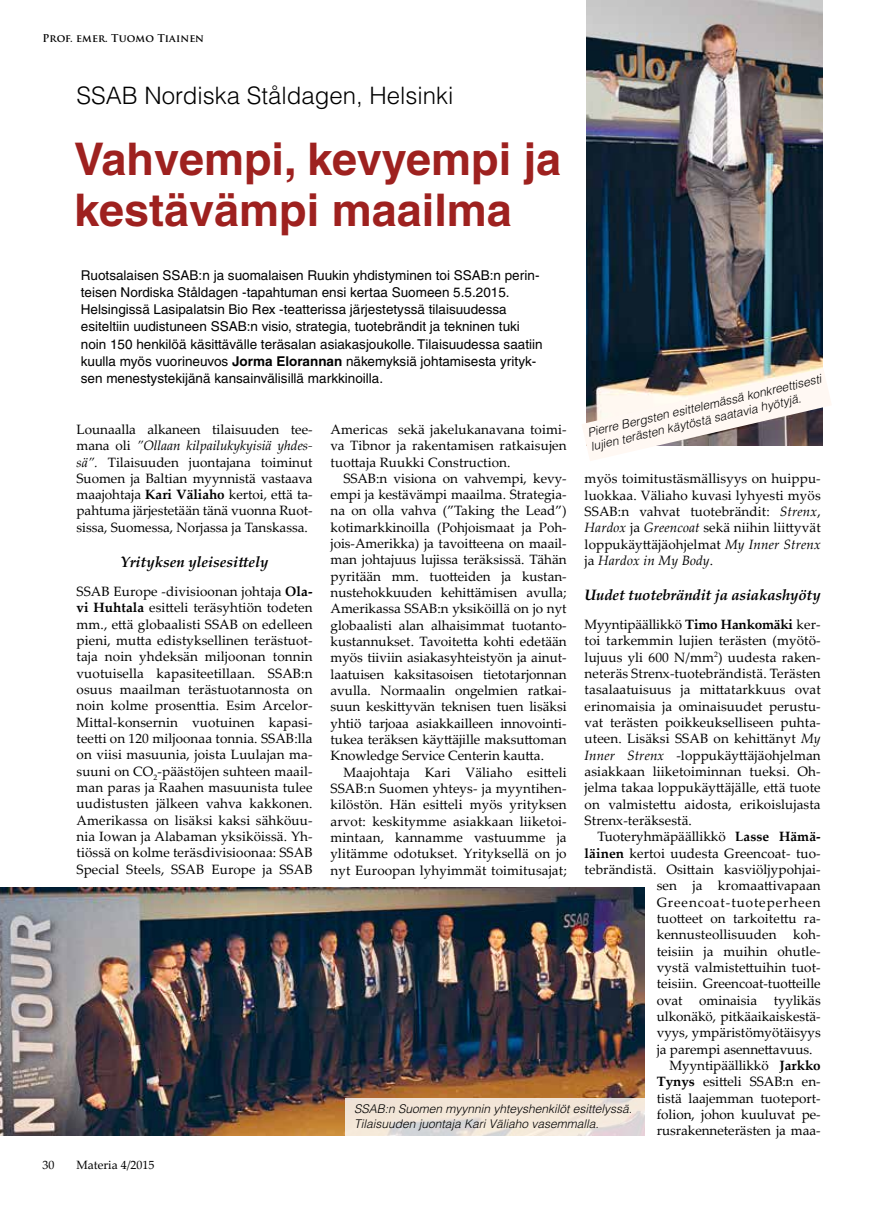
<style>
.page{position:relative;width:893px;height:1221px;background:#fff}
.page>*{position:absolute;margin:0;border:0;box-sizing:border-box;transform-origin:0 0}
.t1{font:700 45px/51px "Helvetica";color:#9e211f}
.t2{font:300 24px "Helvetica";color:#000}
.t3{font:italic 700 15px "Palatino Linotype";letter-spacing:-.01em;color:#000}
.t4{font:13.5px/16.4px "Palatino Linotype";letter-spacing:.005em;color:#000;text-align:justify}
.t5{font:13.5px/17.2px "Helvetica";color:#000}
.t6{font:13.5px "Palatino Linotype";letter-spacing:.07em;color:#000}
.t7{font:italic 300 12px/14.4px "Helvetica";color:#000}
.t8{font:12px "Palatino Linotype";color:#000}
.t9{font:700 10.5px "Trajan Pro";letter-spacing:.01em;color:#000}
.s1{font-weight:700}
.s2{font-style:italic}
</style>
<div class="page">
<img style="left:0;top:887px;width:644px;height:248px">
<svg style="left:345px;top:1098px;width:300px;height:38px;background:#ede3d8"></svg>
<img style="left:587px;top:0;width:236px;height:368px">
<svg style="left:582px;top:368px;width:249px;height:93px"></svg>
<p class="t9" style="left:43px;top:32px;width:163px">Prof. emer. Tuomo Tiainen</p>
<h2 class="t2" style="left:77px;top:81px;width:378px">SSAB Nordiska Ståldagen, Helsinki</h2>
<h1 class="t1" style="left:74px;top:133px;width:489px">Vahvempi, kevyempi ja kestävämpi maailma</h1>
<p class="t5" style="left:81px;top:266px;width:463px">Ruotsalaisen SSAB:n ja suomalaisen Ruukin yhdistyminen toi SSAB:n perin&shy;teisen Nordiska Ståldagen -tapahtuman ensi kertaa Suomeen 5.5.2015.<br>Helsingissä Lasipalatsin Bio Rex -teatterissa järjestetyssä tilaisuudessa esiteltiin uudistuneen SSAB:n visio, strategia, tuotebrändit ja tekninen tuki noin 150 henkilöä käsittävälle teräsalan asiakasjoukolle. Tilaisuudessa saatiin kuulla myös vuorineuvos <span class="s1">Jorma Elorannan</span> näkemyksiä johtamisesta yrityk&shy;sen menestystekijänä kansainvälisillä markkinoilla.</p>
<p class="t7" style="left:586px;top:425px;width:241px;rotate:-13deg">Pierre Bergsten esittelemässä konkreettisesti lujien terästen käytöstä saatavia hyötyjä.</p>
<p class="t4" style="left:331px;top:420px;width:238px">Americas sekä jakelukanavana toimi&shy;va Tibnor ja rakentamisen ratkaisujen tuottaja Ruukki Construction.</p>
<p class="t4" style="left:331px;top:469px;width:238px;text-indent:13px">SSAB:n visiona on vahvempi, kevy&shy;empi ja kestävämpi maailma. Strategia&shy;na on olla vahva (”Taking the Lead”) kotimarkkinoilla (Pohjoismaat ja Poh&shy;jois-Amerikka) ja tavoitteena on maail&shy;man johtajuus lujissa teräksissä. Tähän pyritään mm. tuotteiden ja kustan&shy;nustehokkuuden kehittämisen avulla; Amerikassa SSAB:n yksiköillä on jo nyt globaalisti alan alhaisimmat tuotanto&shy;kustannukset. Tavoitetta kohti edetään myös tiiviin asiakasyhteistyön ja ainut&shy;laatuisen kaksitasoisen tietotarjonnan avulla. Normaalin ongelmien ratkai&shy;suun keskittyvän teknisen tuen lisäksi yhtiö tarjoaa asiakkailleen innovointi&shy;tukea teräksen käyttäjille maksuttoman Knowledge Service Centerin kautta.</p>
<p class="t4" style="left:331px;top:763px;width:238px;text-indent:13px">Maajohtaja Kari Väliaho esitteli SSAB:n Suomen yhteys- ja myyntihen&shy;kilöstön. Hän esitteli myös yrityksen arvot: keskitymme asiakkaan liiketoi&shy;mintaan, kannamme vastuumme ja ylitämme odotukset. Yrityksellä on jo nyt Euroopan lyhyimmät toimitusajat;</p>
<p class="t4" style="left:77px;top:420px;width:238px">Lounaalla alkaneen tilaisuuden tee&shy;mana oli <span class="s2">”Ollaan kilpailukykyisiä yhdes&shy;sä”.</span> Tilaisuuden juontajana toiminut Suomen ja Baltian myynnistä vastaava maajohtaja <span class="s1">Kari Väliaho</span> kertoi, että ta&shy;pahtuma järjestetään tänä vuonna Ruot&shy;sissa, Suomessa, Norjassa ja Tanskassa.</p>
<p class="t3" style="left:121px;top:551px;width:150px">Yrityksen yleisesittely</p>
<p class="t4" style="left:77px;top:582px;width:238px">SSAB Europe -divisioonan johtaja <span class="s1">Ola&shy;vi Huhtala</span> esitteli teräsyhtiön todeten mm., että globaalisti SSAB on edelleen pieni, mutta edistyksellinen terästuot&shy;taja noin yhdeksän miljoonan tonnin vuotuisella kapasiteetillaan. SSAB:n osuus maailman terästuotannosta on noin kolme prosenttia. Esim Arcelor-Mittal-konsernin vuotuinen kapasi&shy;teetti on 120 miljoonaa tonnia. SSAB:lla on viisi masuunia, joista Luulajan ma&shy;suuni on CO<sub>2</sub>-päästöjen suhteen maail&shy;man paras ja Raahen masuunista tulee uudistusten jälkeen vahva kakkonen.<br>Amerikassa on lisäksi kaksi sähköuu&shy;nia Iowan ja Alabaman yksiköissä. Yh&shy;tiössä on kolme teräsdivisioonaa: SSAB Special Steels, SSAB Europe ja SSAB</p>
<p class="t4" style="left:585px;top:470px;width:238px">myös toimitustäsmällisyys on huippu&shy;luokkaa. Väliaho kuvasi lyhyesti myös SSAB:n vahvat tuotebrändit: <span class="s2">Strenx</span>, <span class="s2">Hardox</span> ja <span class="s2">Greencoat</span> sekä niihin liittyvät loppukäyttäjäohjelmat <span class="s2">My Inner Strenx </span>ja <span class="s2">Hardox in My Body</span>.</p>
<p class="t3" style="left:585px;top:584px;width:238px">Uudet tuotebrändit ja asiakashyöty</p>
<p class="t4" style="left:585px;top:615px;width:238px">Myyntipäällikkö <span class="s1">Timo Hankomäki</span> ker&shy;toi tarkemmin lujien terästen (myötö&shy;lujuus yli 600 N/mm<sup>2</sup>) uudesta raken&shy;neteräs Strenx-tuotebrändistä. Terästen tasalaatuisuus ja mittatarkkuus ovat erinomaisia ja ominaisuudet perustu&shy;vat terästen poikkeukselliseen puhta&shy;uteen. Lisäksi SSAB on kehittänyt <span class="s2">My Inner Strenx</span> -loppukäyttäjäohjelman asiakkaan liiketoiminnan tueksi. Oh&shy;jelma takaa loppukäyttäjälle, että tuote on valmistettu aidosta, erikoislujasta Strenx-teräksestä.</p>
<p class="t4" style="left:597px;top:827px;width:225px">Tuoteryhmäpäällikkö <span class="s1">Lasse Hämä-</span></p>
<p class="t4" style="left:585px;top:844px;width:238px"><span class="s1">läinen</span> kertoi uudesta Greencoat- tuo-</p>
<p class="t4" style="left:585px;top:860px;width:238px">tebrändistä. Osittain kasviöljypohjai-</p>
<p class="t4" style="left:657px;top:876px;width:165px">sen ja kromaattivapaan</p>
<p class="t6" style="left:657px;top:892px;width:165px">Greencoat-tuoteperheen</p>
<p class="t4" style="left:657px;top:909px;width:165px">tuotteet on tarkoitettu ra-</p>
<p class="t4" style="left:657px;top:925px;width:165px">kennusteollisuuden koh-</p>
<p class="t4" style="left:657px;top:942px;width:165px">teisiin ja muihin ohutle-</p>
<p class="t4" style="left:657px;top:958px;width:165px">vystä valmistettuihin tuot-</p>
<p class="t4" style="left:657px;top:974px;width:165px">teisiin. Greencoat-tuotteille</p>
<p class="t4" style="left:657px;top:991px;width:165px">ovat ominaisia tyylikäs</p>
<p class="t4" style="left:657px;top:1007px;width:165px">ulkonäkö, pitkäaikaiskestä-</p>
<p class="t4" style="left:657px;top:1023px;width:165px">vyys, ympäristömyötäisyys</p>
<p class="t4" style="left:657px;top:1040px;width:157px">ja parempi asennettavuus.</p>
<p class="t4" style="left:669px;top:1056px;width:153px">Myyntipäällikkö <span class="s1">Jarkko</span></p>
<p class="t4" style="left:657px;top:1072px;width:165px"><span class="s1">Tynys</span> esitteli SSAB:n en-</p>
<p class="t4" style="left:657px;top:1089px;width:165px">tistä laajemman tuoteport-</p>
<p class="t4" style="left:657px;top:1105px;width:165px">folion, johon kuuluvat pe-</p>
<p class="t4" style="left:657px;top:1121px;width:165px">rusrakenneterästen ja maa-</p>
<p class="t7" style="left:354px;top:1101px;width:280px">SSAB:n Suomen myynnin yhteyshenkilöt esittelyssä.<br>Tilaisuuden juontaja Kari Väliaho vasemmalla.</p>
<p class="t8" style="left:43px;top:1155px;width:13px">30</p>
<p class="t8" style="left:77px;top:1155px;width:80px">Materia 4/2015</p>
</div>
